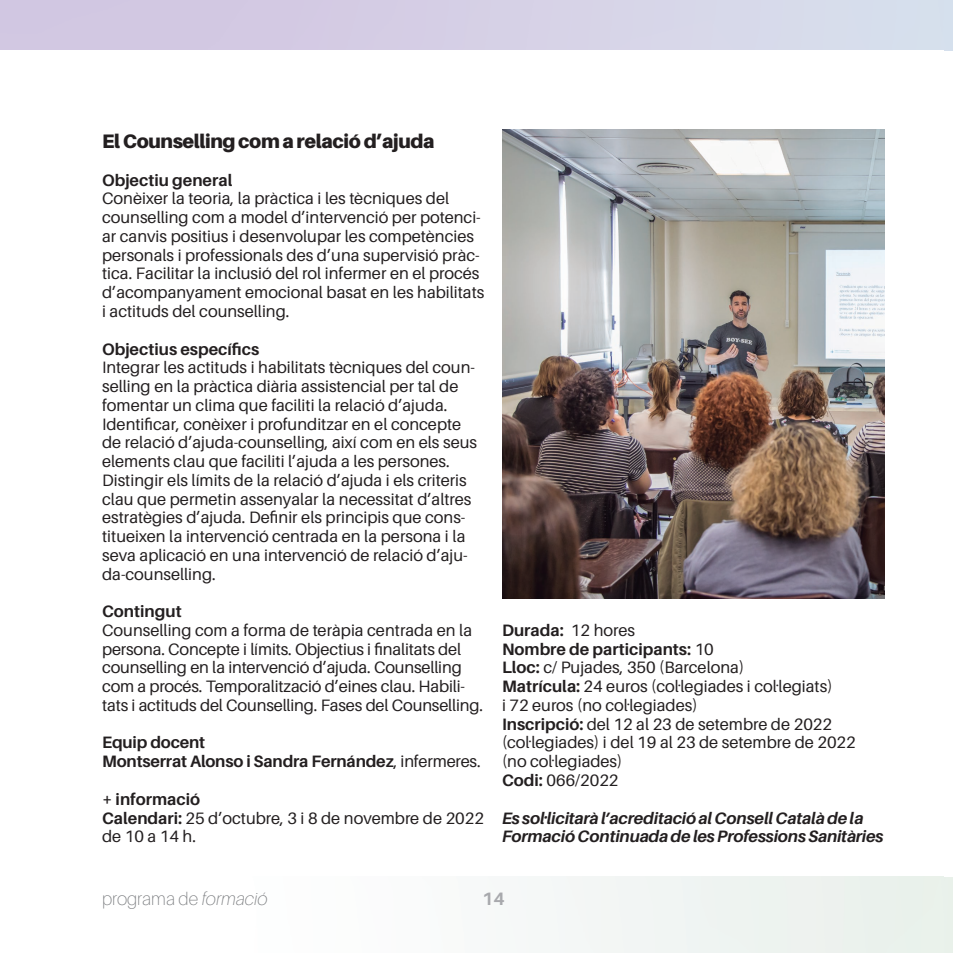
<style>
.page{position:relative;width:953px;height:953px;background:#fff}
.page>*{position:absolute;margin:0;border:0;box-sizing:border-box;transform-origin:0 0}
.t1{font:900 19.5px "Aileron";letter-spacing:-.02em;color:#231f20}
.t2{font:100 18px "Aileron";color:#7a7c7f}
.t3{font:700 18px "Aileron";color:#a8a9ad}
.t4{font:16.5px/18.8px "Aileron";color:#231f20}
.t5{font:700 16.5px "Aileron";color:#231f20}
.t6{font:italic 700 16.5px/18.8px "Aileron";letter-spacing:-.01em;color:#231f20}
.s1{font-weight:400}
.s2{font-weight:700}
.s3{font-style:italic}
</style>
<div class="page">
<img style="left:502px;top:129px;width:382px;height:469px">
<p class="t1" style="left:102px;top:130px;width:334px">El Counselling com a relació d’ajuda</p>
<p class="t5" style="left:102px;top:171px;width:132px">Objectiu general</p>
<p class="t4" style="left:102px;top:189px;width:384px">Conèixer la teoria, la pràctica i les tècniques del counselling com a model d’intervenció per potenci&shy;ar canvis positius i desenvolupar les competències personals i professionals des d’una supervisió pràc&shy;tica. Facilitar la inclusió del rol infermer en el procés d’acompanyament emocional basat en les habilitats i actituds del counselling.</p>
<p class="t5" style="left:102px;top:339px;width:159px">Objectius específics</p>
<p class="t4" style="left:102px;top:358px;width:376px">Integrar les actituds i habilitats tècniques del coun&shy;selling en la pràctica diària assistencial per tal de fomentar un clima que faciliti la relació d’ajuda.<br>Identificar, conèixer i profunditzar en el concepte de relació d’ajuda-counselling, així com en els seus elements clau que faciliti l’ajuda a les persones.<br>Distingir els límits de la relació d’ajuda i els criteris clau que permetin assenyalar la necessitat d’altres estratègies d’ajuda. Definir els principis que cons&shy;titueixen la intervenció centrada en la persona i la seva aplicació en una intervenció de relació d’aju&shy;da-counselling.</p>
<p class="t5" style="left:102px;top:602px;width:81px">Contingut</p>
<p class="t4" style="left:102px;top:621px;width:382px">Counselling com a forma de teràpia centrada en la persona. Concepte i límits. Objectius i finalitats del counselling en la intervenció d’ajuda. Counselling com a procés. Temporalització d’eines clau. Habili&shy;tats i actituds del Counselling. Fases del Counselling.</p>
<p class="t5" style="left:102px;top:733px;width:105px">Equip docent</p>
<p class="t5" style="left:102px;top:752px;width:380px">Montserrat Alonso i Sandra Fernández<span class="s1">, infermeres.</span></p>
<p class="t5" style="left:102px;top:789px;width:100px">+ informació</p>
<p class="t4" style="left:102px;top:808px;width:383px"><span class="s2">Calendari:</span> 25 d’octubre, 3 i 8 de novembre de 2022 de 10 a 14 h.</p>
<p class="t5" style="left:502px;top:621px;width:134px">Durada: <span class="s1">12 hores</span></p>
<p class="t5" style="left:502px;top:639px;width:213px">Nombre de participants: <span class="s1">10</span></p>
<p class="t4" style="left:502px;top:658px;width:244px"><span class="s2">Lloc:</span> c/ Pujades, 350 (Barcelona)</p>
<p class="t4" style="left:502px;top:677px;width:332px"><span class="s2">Matrícula:</span> 24 euros (col·legiades i col·legiats)</p>
<p class="t4" style="left:502px;top:696px;width:197px">i 72 euros (no col·legiades)</p>
<p class="t4" style="left:502px;top:714px;width:331px"><span class="s2">Inscripció:</span> del 12 al 23 de setembre de 2022</p>
<p class="t4" style="left:502px;top:733px;width:355px">(col·legiades) i del 19 al 23 de setembre de 2022</p>
<p class="t4" style="left:502px;top:752px;width:122px">(no col·legiades)</p>
<p class="t4" style="left:502px;top:771px;width:118px"><span class="s2">Codi:</span> 066/2022</p>
<p class="t6" style="left:502px;top:808px;width:383px">Es sol·licitarà l’acreditació al Consell Català de la<br>Formació Continuada de les Professions Sanitàries</p>
<p class="t2" style="left:102px;top:888px;width:167px">programa de <span class="s3">formació</span></p>
<p class="t3" style="left:482px;top:888px;width:24px">14</p>
</div>
